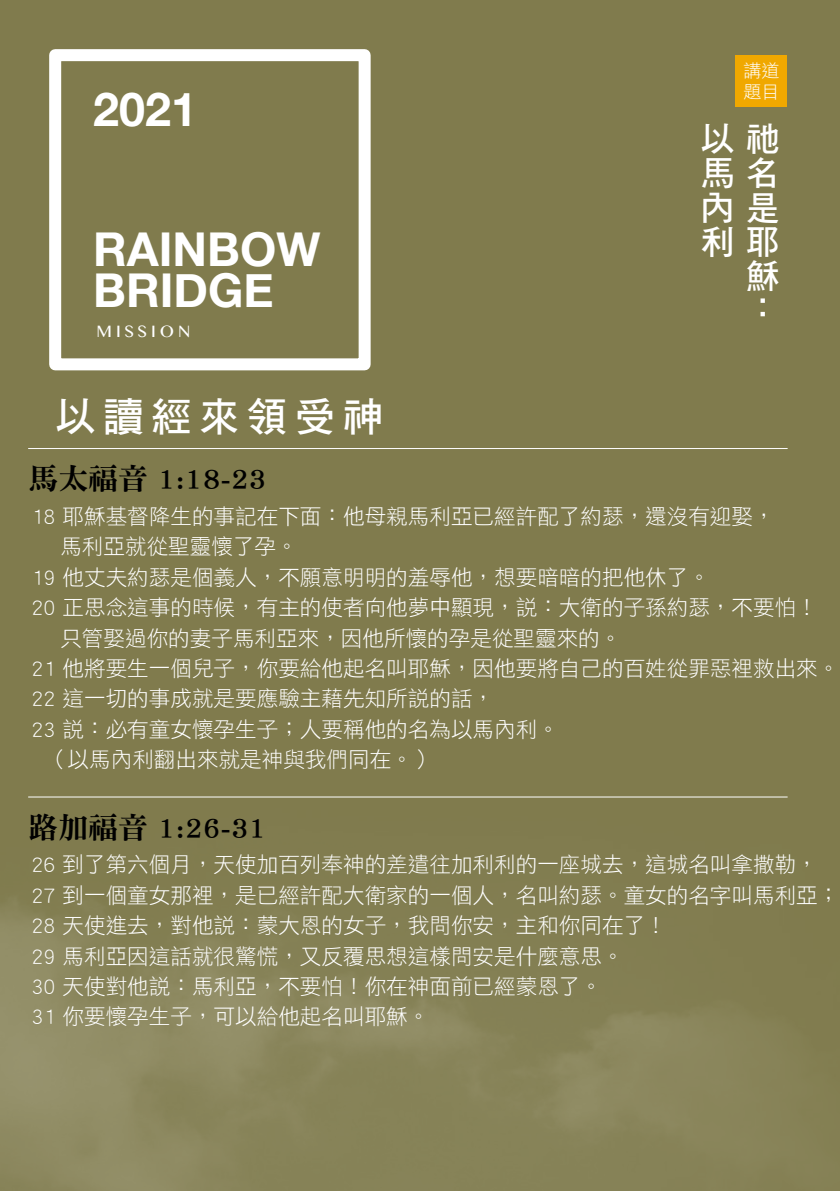
<style>
.page{position:relative;width:840px;height:1191px;background:#fff}
.page>*{position:absolute;margin:0;border:0;box-sizing:border-box;transform-origin:0 0}
.t1{font:700 46.6px/41px "Helvetica Neue";color:#fff}
.t2{font:40.6px "DF Hei Std W7";letter-spacing:.18em;color:#fff}
.t3{font:34.2px "DF Hei Std W7";color:#fff}
.t4{font:29.8px "DF Ming Std W9";color:#000}
.t5{font:21.6px/30.4px "DF Hei Std W3";color:#fff}
.t6{font:18px/21px "DF Hei Std W3";color:#fff}
.t7{font:16.6px "Gurmukhi MN";letter-spacing:.24em;color:#fff}
</style>
<div class="page">
<div style="left:0;top:0;width:839px;height:1191px;background:#807b4d"></div>
<img style="left:0;top:796px;width:799px;height:395px">
<div style="left:735px;top:55px;width:51px;height:51px;background:#f0a800"></div>
<div style="left:49px;top:49px;width:321px;height:321px;border:12px solid #fff"></div>
<hr style="left:28px;top:448px;width:758px;height:1px;background:#fff">
<hr style="left:28px;top:796px;width:758px;height:1px;background:#fff">
<h1 class="t1" style="left:93px;top:90px;width:105px">2021</h1>
<h1 class="t1" style="left:93px;top:230px;width:228px">RAINBOW<br>BRIDGE</h1>
<p class="t7" style="left:96px;top:322px;width:95px">MISSION</p>
<h2 class="t2" style="left:55px;top:395px;width:329px">以讀經來領受神</h2>
<p class="t6" style="left:743px;top:59px;width:37px">講道題目</p>
<h3 class="t3" style="left:700px;top:120px;width:80px">以祂</h3>
<h3 class="t3" style="left:700px;top:155px;width:76px">馬名</h3>
<h3 class="t3" style="left:700px;top:189px;width:79px">內是</h3>
<h3 class="t3" style="left:700px;top:223px;width:79px">利耶</h3>
<h3 class="t3" style="left:745px;top:257px;width:34px">穌</h3>
<h3 class="t3" style="left:745px;top:291px;width:21px">：</h3>
<h3 class="t4" style="left:28px;top:462px;width:239px">馬太福音 1:18-23</h3>
<p class="t5" style="left:32px;top:500px;width:744px">18 耶穌基督降生的事記在下面：他母親馬利亞已經許配了約瑟，還沒有迎娶，</p>
<p class="t5" style="left:60px;top:531px;width:239px">馬利亞就從聖靈懷了孕。</p>
<p class="t5" style="left:32px;top:561px;width:679px">19 他丈夫約瑟是個義人，不願意明明的羞辱他，想要暗暗的把他休了。</p>
<p class="t5" style="left:32px;top:592px;width:787px">20 正思念這事的時候，有主的使者向他夢中顯現，說：大衛的子孫約瑟，不要怕！</p>
<p class="t5" style="left:60px;top:622px;width:562px">只管娶過你的妻子馬利亞來，因他所懷的孕是從聖靈來的。</p>
<p class="t5" style="left:32px;top:652px;width:808px">21 他將要生一個兒子，你要給他起名叫耶穌，因他要將自己的百姓從罪惡裡救出來。</p>
<p class="t5" style="left:32px;top:683px;width:464px">22 這一切的事成就是要應驗主藉先知所說的話，</p>
<p class="t5" style="left:32px;top:713px;width:528px">23 說：必有童女懷孕生子；人要稱他的名為以馬內利。</p>
<p class="t5" style="left:46px;top:744px;width:390px">（以馬內利翻出來就是神與我們同在。）</p>
<h3 class="t4" style="left:28px;top:811px;width:239px">路加福音 1:26-31</h3>
<p class="t5" style="left:32px;top:849px;width:808px">26 到了第六個月，天使加百列奉神的差遣往加利利的一座城去，這城名叫拿撒勒，27 到一個童女那裡，是已經許配大衛家的一個人，名叫約瑟。童女的名字叫馬利亞；28 天使進去，對他說：蒙大恩的女子，我問你安，主和你同在了！<br>29 馬利亞因這話就很驚慌，又反覆思想這樣問安是什麼意思。<br>30 天使對他說：馬利亞，不要怕！你在神面前已經蒙恩了。<br>31 你要懷孕生子，可以給他起名叫耶穌。</p>
</div>
